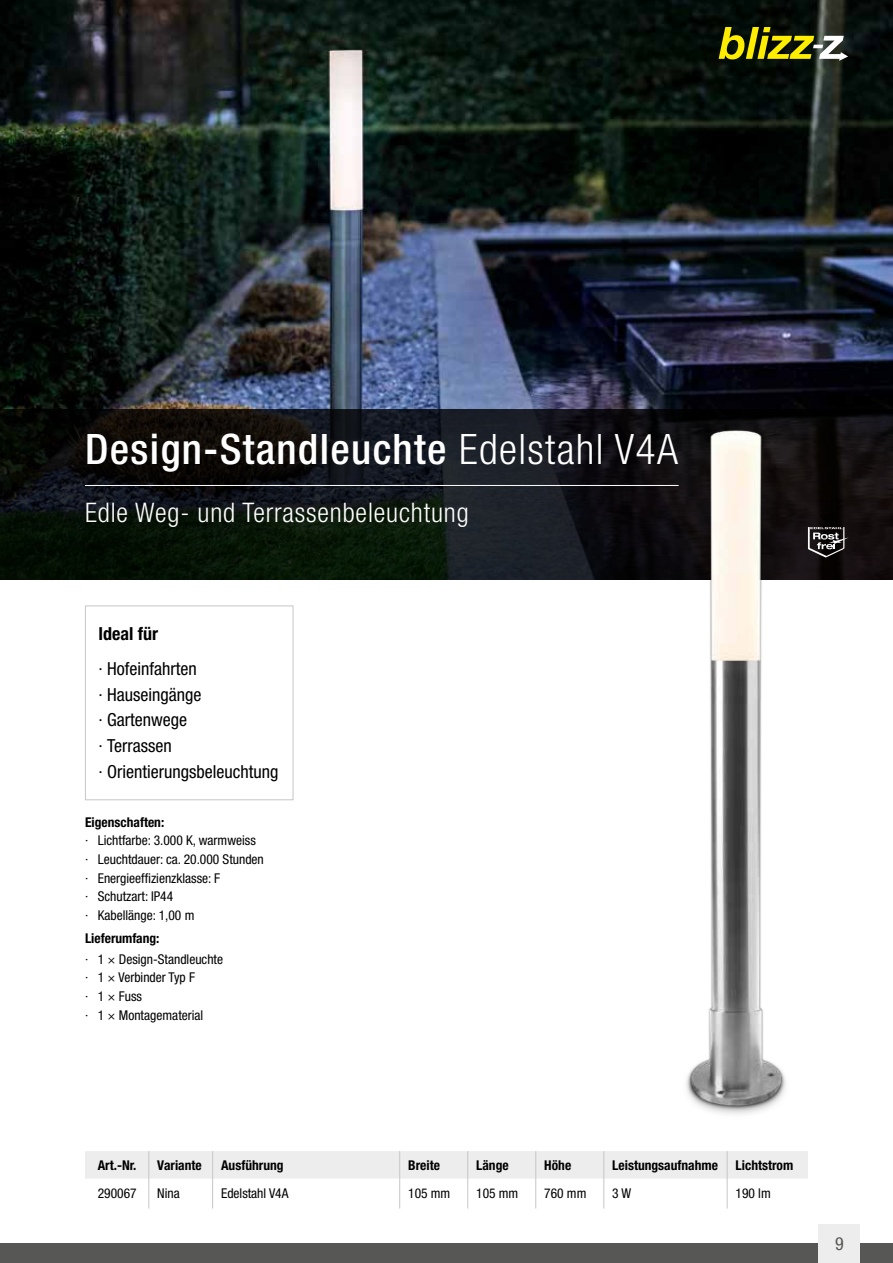
<style>
.page{position:relative;width:893px;height:1263px;background:#fff}
.page>*{position:absolute;margin:0;border:0;box-sizing:border-box;transform-origin:0 0}
.t1{font:500 condensed 42px "Helvetica Neue LT Pro";letter-spacing:.03em;color:#fff}
.t2{font:300 condensed 27px "Helvetica Neue LT Pro";letter-spacing:.03em;color:#fff}
.t3{font:condensed 18px/25.8px "Helvetica Neue LT Pro";color:#000}
.t4{font:700 condensed 18px "Helvetica Neue LT Pro";color:#000}
.t5{font:condensed 18px "Helvetica Neue LT Pro";color:#575756}
.t6{font:condensed 13.5px/18.6px "Helvetica Neue LT Pro";color:#000}
.t7{font:700 condensed 13.5px "Helvetica Neue LT Pro";color:#000}
.s1{font-weight:300}
</style>
<div class="page">
<img style="left:0;top:0;width:893px;height:409px">
<svg style="left:0;top:409px;width:893px;height:170px;background:#0f1211"></svg>
<div style="left:0;top:1243px;width:893px;height:20px;background:#575756"></div>
<div style="left:85px;top:605px;width:208px;height:195px;border:1px solid #c6c6c6"></div>
<hr style="left:85px;top:485px;width:594px;height:1px;background:#fff">
<img style="left:668px;top:368px;width:136px;height:747px">
<svg style="left:719px;top:27px;width:129px;height:34px;background:#717021"></svg>
<svg style="left:808px;top:527px;width:40px;height:30px"></svg>
<div style="left:819px;top:1225px;width:41px;height:38px;background:#ededed"></div>
<svg style="left:85px;top:1151px;width:723px;height:57px"></svg>
<h1 class="t1" style="left:85px;top:424px;width:595px">Design-Standleuchte <span class="s1">Edelstahl V4A</span></h1>
<h2 class="t2" style="left:85px;top:497px;width:385px">Edle Weg- und Terrassenbeleuchtung</h2>
<h3 class="t4" style="left:99px;top:623px;width:61px">Ideal für</h3>
<h3 class="t3" style="left:99px;top:655px;width:181px">· Hofeinfahrten<br>· Hauseingänge<br>· Gartenwege<br>· Terrassen<br>· Orientierungsbeleuchtung</h3>
<p class="t7" style="left:85px;top:814px;width:81px">Eigenschaften:</p>
<p class="t6" style="left:85px;top:831px;width:180px">· Lichtfarbe: 3.000 K, warmweiss<br>· Leuchtdauer: ca. 20.000 Stunden · Energieeffizienzklasse: F<br>· Schutzart: IP44<br>· Kabellänge: 1,00 m</p>
<p class="t7" style="left:85px;top:930px;width:76px">Lieferumfang:</p>
<p class="t6" style="left:85px;top:949px;width:140px">· 1 × Design-Standleuchte · 1 × Verbinder Typ F<br>· 1 × Fuss<br>· 1 × Montagematerial</p>
<p class="t7" style="left:98px;top:1157px;width:40px">Art.-Nr.</p>
<p class="t7" style="left:157px;top:1157px;width:46px">Variante</p>
<p class="t7" style="left:221px;top:1157px;width:64px">Ausführung</p>
<p class="t7" style="left:408px;top:1157px;width:33px">Breite</p>
<p class="t7" style="left:476px;top:1157px;width:34px">Länge</p>
<p class="t7" style="left:544px;top:1157px;width:28px">Höhe</p>
<p class="t7" style="left:612px;top:1157px;width:107px">Leistungsaufnahme</p>
<p class="t7" style="left:736px;top:1157px;width:59px">Lichtstrom</p>
<p class="t6" style="left:98px;top:1184px;width:40px">290067</p>
<p class="t6" style="left:157px;top:1184px;width:24px">Nina</p>
<p class="t6" style="left:221px;top:1184px;width:69px">Edelstahl V4A</p>
<p class="t6" style="left:408px;top:1184px;width:44px">105 mm</p>
<p class="t6" style="left:476px;top:1184px;width:44px">105 mm</p>
<p class="t6" style="left:544px;top:1184px;width:44px">760 mm</p>
<p class="t6" style="left:612px;top:1184px;width:20px">3 W</p>
<p class="t6" style="left:736px;top:1184px;width:37px">190 lm</p>
<h3 class="t5" style="left:835px;top:1233px;width:10px">9</h3>
</div>
